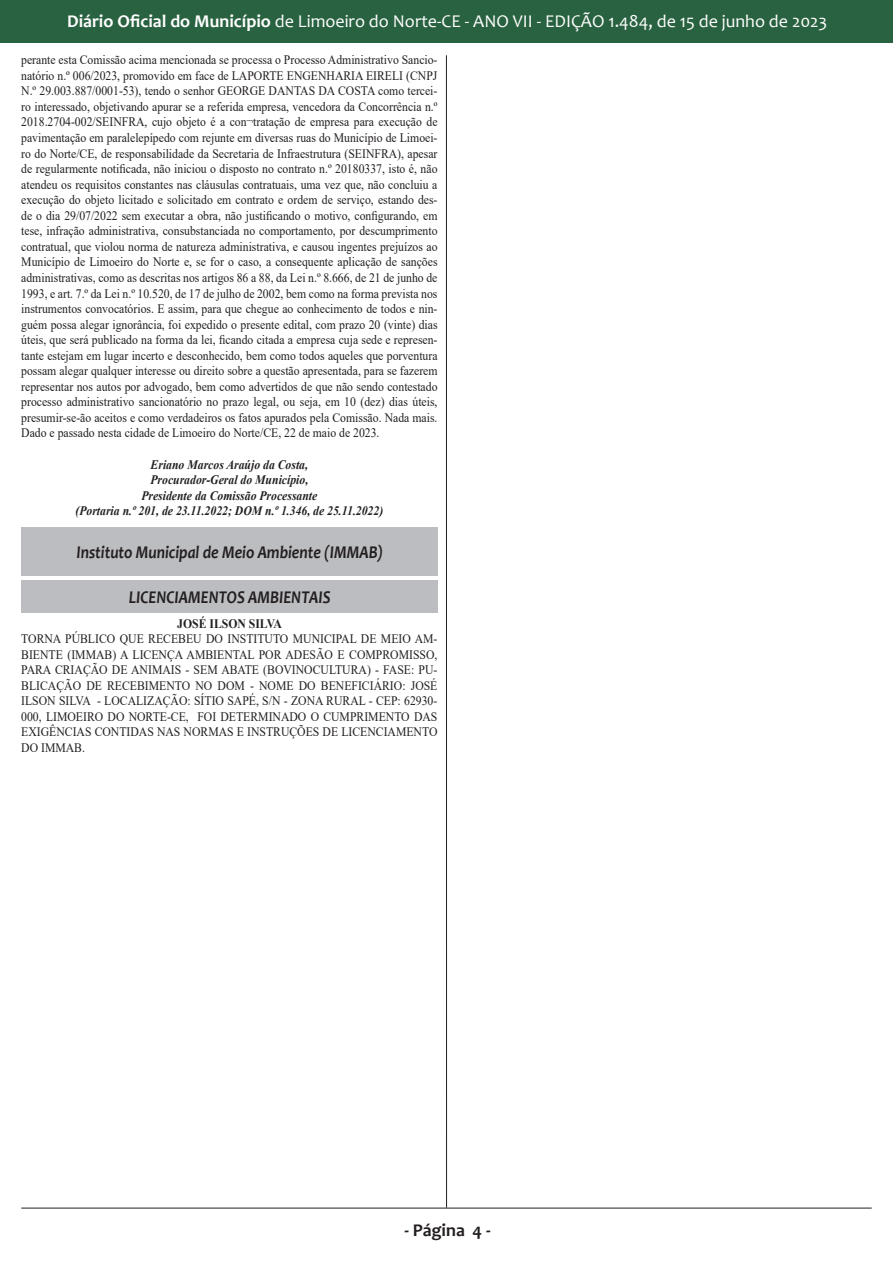
<style>
.page{position:relative;width:893px;height:1263px;background:#fff}
.page>*{position:absolute;margin:0;border:0;box-sizing:border-box;transform-origin:0 0}
.t1{font:18px "Candara";color:#fff}
.t2{font:italic 700 18px "Candara";color:#231f20;scale:.87 1}
.t3{font:700 18px "Candara";color:#231f20}
.t4{font:12.9px/15.6px "Times New Roman";color:#231f20;text-align:justify;scale:.9 1}
.t5{font:italic 700 12.9px "Times New Roman";color:#231f20;scale:.9 1}
.t6{font:700 12.9px "Times New Roman";color:#231f20;scale:.9 1}
.s1{font-weight:700}
</style>
<div class="page">
<div style="left:0;top:0;width:893px;height:42px;background:#286240"></div>
<hr style="left:446px;top:55px;width:1px;height:1153px;background:#231f20">
<hr style="left:21px;top:1208px;width:851px;height:1px;background:#231f20">
<div style="left:22px;top:580px;width:416px;height:32px;background:#bcbdc0"></div>
<div style="left:22px;top:527px;width:416px;height:48px;background:#bcbdc0"></div>
<h1 class="t1" style="left:67px;top:10px;width:762px"><span class="s1">Diário Oficial do Município</span> de Limoeiro do Norte-CE - ANO VII - EDIÇÃO 1.484, de 15 de junho de 2023</h1>
<p class="t4" style="left:21px;top:52px;width:464px">perante esta Comissão acima mencionada se processa o Processo Administrativo Sancio&shy;natório n.º 006/2023, promovido em face de LAPORTE ENGENHARIA EIRELI (CNPJ N.º 29.003.887/0001-53), tendo o senhor GEORGE DANTAS DA COSTA como tercei&shy;ro interessado, objetivando apurar se a referida empresa, vencedora da Concorrência n.º 2018.2704-002/SEINFRA, cujo objeto é a con¬tratação de empresa para execução de pavimentação em paralelepípedo com rejunte em diversas ruas do Município de Limoei&shy;ro do Norte/CE, de responsabilidade da Secretaria de Infraestrutura (SEINFRA), apesar de regularmente notificada, não iniciou o disposto no contrato n.º 20180337, isto é, não atendeu os requisitos constantes nas cláusulas contratuais, uma vez que, não concluiu a execução do objeto licitado e solicitado em contrato e ordem de serviço, estando des&shy;de o dia 29/07/2022 sem executar a obra, não justificando o motivo, configurando, em tese, infração administrativa, consubstanciada no comportamento, por descumprimento contratual, que violou norma de natureza administrativa, e causou ingentes prejuízos ao Município de Limoeiro do Norte e, se for o caso, a consequente aplicação de sanções administrativas, como as descritas nos artigos 86 a 88, da Lei n.º 8.666, de 21 de junho de 1993, e art. 7.º da Lei n.º 10.520, de 17 de julho de 2002, bem como na forma prevista nos instrumentos convocatórios. E assim, para que chegue ao conhecimento de todos e nin&shy;guém possa alegar ignorância, foi expedido o presente edital, com prazo 20 (vinte) dias úteis, que será publicado na forma da lei, ficando citada a empresa cuja sede e represen&shy;tante estejam em lugar incerto e desconhecido, bem como todos aqueles que porventura possam alegar qualquer interesse ou direito sobre a questão apresentada, para se fazerem representar nos autos por advogado, bem como advertidos de que não sendo contestado processo administrativo sancionatório no prazo legal, ou seja, em 10 (dez) dias úteis, presumir-se-ão aceitos e como verdadeiros os fatos apurados pela Comissão. Nada mais.<br>Dado e passado nesta cidade de Limoeiro do Norte/CE, 22 de maio de 2023.</p>
<p class="t5" style="left:151px;top:455px;width:176px">Eriano Marcos Araújo da Costa,</p>
<p class="t5" style="left:150px;top:471px;width:177px">Procurador-Geral do Município,</p>
<p class="t5" style="left:141px;top:486px;width:197px">Presidente da Comissão Processante</p>
<p class="t5" style="left:75px;top:502px;width:343px">(Portaria n.º 201, de 23.11.2022; DOM n.º 1.346, de 25.11.2022)</p>
<p class="t2" style="left:76px;top:540px;width:354px">Instituto Municipal de Meio Ambiente (IMMAB)</p>
<p class="t2" style="left:129px;top:586px;width:234px">LICENCIAMENTOS AMBIENTAIS</p>
<p class="t6" style="left:177px;top:614px;width:118px">JOSÉ ILSON SILVA</p>
<p class="t4" style="left:21px;top:631px;width:464px">TORNA PÚBLICO QUE RECEBEU DO INSTITUTO MUNICIPAL DE MEIO AM-BIENTE (IMMAB) A LICENÇA AMBIENTAL POR ADESÃO E COMPROMISSO, PARA CRIAÇÃO DE ANIMAIS - SEM ABATE (BOVINOCULTURA) - FASE: PU-BLICAÇÃO DE RECEBIMENTO NO DOM - NOME DO BENEFICIÁRIO: JOSÉ ILSON SILVA - LOCALIZAÇÃO: SÍTIO SAPÉ, S/N - ZONA RURAL - CEP: 62930- 000, LIMOEIRO DO NORTE-CE, FOI DETERMINADO O CUMPRIMENTO DAS EXIGÊNCIAS CONTIDAS NAS NORMAS E INSTRUÇÕES DE LICENCIAMENTO DO IMMAB.</p>
<h1 class="t3" style="left:404px;top:1219px;width:88px">- Página 4 -</h1>
</div>
